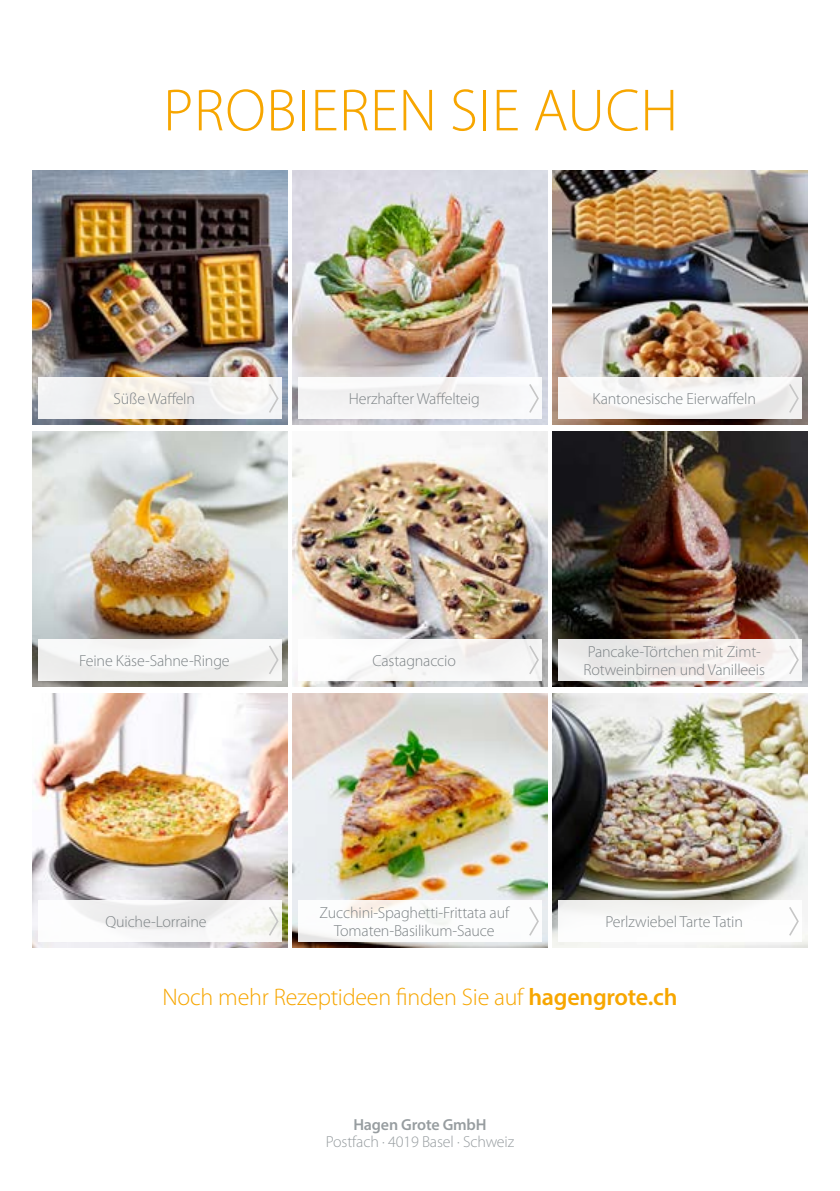
<style>
.page{position:relative;width:840px;height:1191px;background:#fff}
.page>*{position:absolute;margin:0;border:0;box-sizing:border-box;transform-origin:0 0}
.t1{font:300 60px "Myriad Pro";letter-spacing:.01em;color:#f7a600}
.t2{font:300 24px "Myriad Pro";letter-spacing:-.01em;color:#f7a600}
.t3{font:300 16px/18px "Myriad Pro";letter-spacing:-.01em;color:#7d8386;text-align:center}
.t4{font:300 16px "Myriad Pro";letter-spacing:-.01em;color:#979da0}
.t5{font:600 16px "Myriad Pro";letter-spacing:-.01em;color:#979da0}
.s1{font-weight:600}
</style>
<div class="page">
<img style="left:33px;top:170px;width:254px;height:255px">
<div style="left:38px;top:378px;width:243px;height:41px;background:#f3f1ef"></div>
<img style="left:33px;top:693px;width:254px;height:254px">
<div style="left:38px;top:900px;width:243px;height:42px;background:linear-gradient(to right,#f7f7f8,#f3f2f1)"></div>
<img style="left:292px;top:693px;width:255px;height:254px">
<div style="left:298px;top:900px;width:243px;height:42px;background:#fff"></div>
<img style="left:33px;top:431px;width:254px;height:255px">
<div style="left:38px;top:639px;width:243px;height:41px;background:linear-gradient(to right,#f2f2f2,#f6f6f5)"></div>
<img style="left:552px;top:431px;width:254px;height:255px">
<div style="left:558px;top:639px;width:243px;height:41px;background:linear-gradient(to right,#e7e7e6,#f8f3f1)"></div>
<img style="left:292px;top:431px;width:255px;height:255px">
<div style="left:298px;top:639px;width:243px;height:41px;background:#f7f7f7"></div>
<img style="left:292px;top:170px;width:255px;height:255px">
<div style="left:298px;top:378px;width:243px;height:41px;background:#f5f4f5"></div>
<img style="left:552px;top:693px;width:254px;height:254px">
<div style="left:558px;top:900px;width:243px;height:42px;background:#fff"></div>
<img style="left:552px;top:170px;width:254px;height:255px">
<svg style="left:558px;top:378px;width:243px;height:41px;fill:#f7f5f4"></svg>
<svg style="left:267px;top:382px;width:12px;height:31px"></svg>
<svg style="left:527px;top:645px;width:12px;height:29px"></svg>
<svg style="left:529px;top:384px;width:10px;height:29px"></svg>
<svg style="left:787px;top:382px;width:12px;height:33px"></svg>
<svg style="left:267px;top:643px;width:12px;height:33px"></svg>
<svg style="left:787px;top:643px;width:12px;height:33px"></svg>
<svg style="left:267px;top:905px;width:12px;height:32px"></svg>
<svg style="left:529px;top:907px;width:10px;height:29px"></svg>
<svg style="left:789px;top:907px;width:10px;height:29px"></svg>
<h1 class="t1" style="left:163px;top:74px;width:516px">PROBIEREN SIE AUCH</h1>
<p class="t3" style="left:114px;top:390px;width:83px">Süße Waffeln</p>
<p class="t3" style="left:348px;top:390px;width:132px">Herzhafter Waffelteig</p>
<p class="t3" style="left:592px;top:390px;width:165px">Kantonesische Eierwaffeln</p>
<p class="t3" style="left:79px;top:651px;width:152px">Feine Käse-Sahne-Ringe</p>
<p class="t3" style="left:583px;top:642px;width:183px;text-align:left">Pancake-Törtchen mit Zimt-<br>Rotweinbirnen und Vanilleeis</p>
<p class="t3" style="left:372px;top:651px;width:85px">Castagnaccio</p>
<p class="t3" style="left:105px;top:913px;width:102px">Quiche-Lorraine</p>
<p class="t3" style="left:319px;top:904px;width:191px">Zucchini-Spaghetti-Frittata auf<br>Tomaten-Basilikum-Sauce</p>
<p class="t3" style="left:605px;top:913px;width:139px">Perlzwiebel Tarte Tatin</p>
<h2 class="t2" style="left:162px;top:982px;width:516px">Noch mehr Rezeptideen finden Sie auf <span class="s1">hagengrote.ch</span></h2>
<p class="t5" style="left:353px;top:1114px;width:135px">Hagen Grote GmbH</p>
<p class="t4" style="left:325px;top:1131px;width:190px">Postfach · 4019 Basel · Schweiz</p>
</div>
